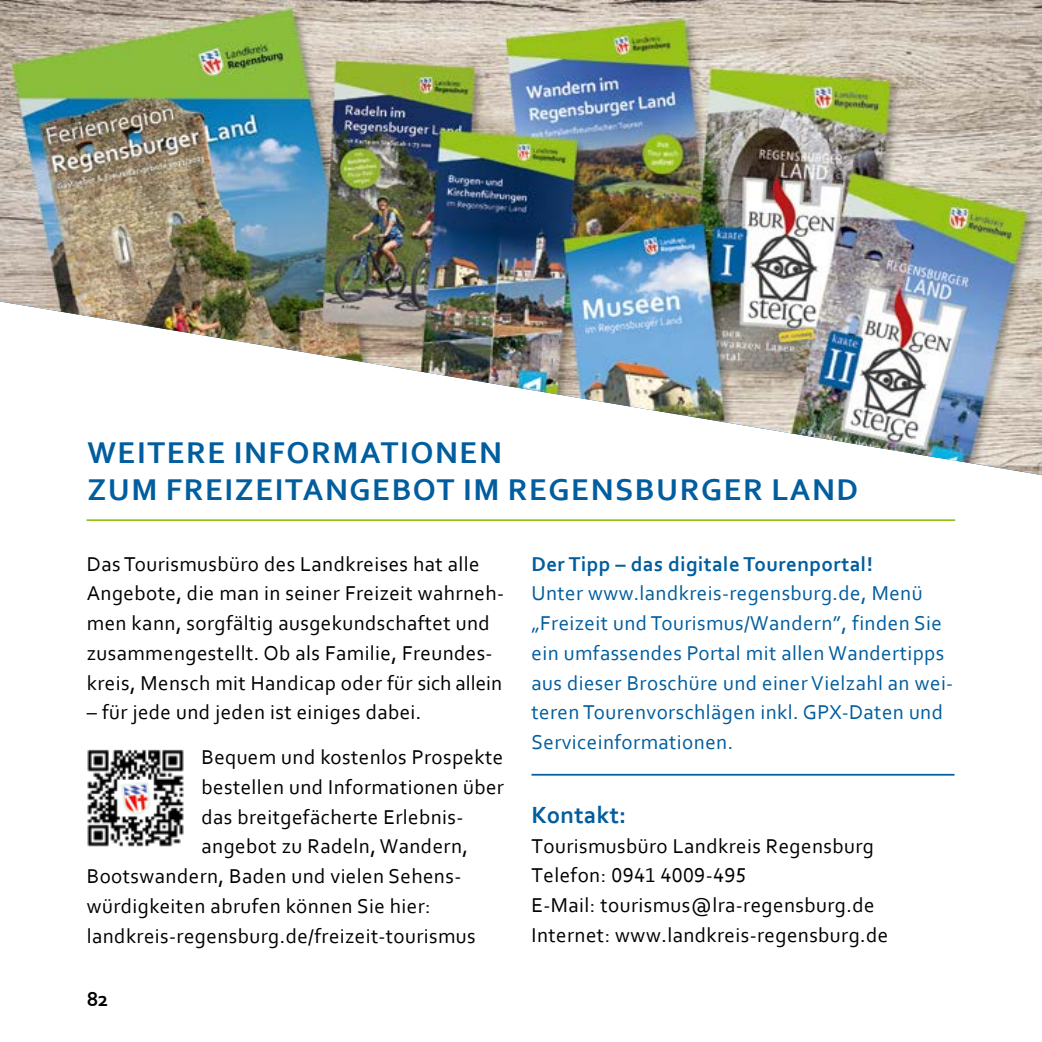
<style>
.page{position:relative;width:1042px;height:1042px;background:#fff}
.page>*{position:absolute;margin:0;border:0;box-sizing:border-box;transform-origin:0 0}
.t1{font:700 31.5px/37.8px "Corbel";letter-spacing:.05em;color:#005d9e}
.t2{font:700 24.5px "Corbel";letter-spacing:.01em;color:#005d9e}
.t3{font:21px/29.8px "Corbel";letter-spacing:.02em;color:#000}
.t4{font:21px/29.8px "Corbel";letter-spacing:.02em;color:#005d9e}
.t5{font:700 21px "Corbel";letter-spacing:.02em;color:#005d9e}
.t6{font:700 21px "Corbel";color:#000}
</style>
<div class="page">
<hr style="left:87px;top:519px;width:868px;height:2px;background:#94c11a">
<img style="left:87px;top:749px;width:97px;height:97px">
<hr style="left:531px;top:774px;width:423px;height:1px;background:#005d9e">
<img style="left:0;top:0;width:1042px;height:475px">
<h1 class="t1" style="left:87px;top:432px;width:772px">WEITERE INFORMATIONEN<br>ZUM FREIZEITANGEBOT IM REGENSBURGER LAND</h1>
<p class="t3" style="left:87px;top:548px;width:419px">Das Tourismusbüro des Landkreises hat alle Angebote, die man in seiner Freizeit wahrneh&shy;men kann, sorgfältig ausgekundschaftet und zusammengestellt. Ob als Familie, Freundes&shy;kreis, Mensch mit Handicap oder für sich allein</p>
<p class="t3" style="left:201px;top:689px;width:303px;line-height:44.6px;text-indent:-115px">– für jede und jeden ist einiges dabei.<br>Bequem und kostenlos Prospekte</p>
<p class="t3" style="left:201px;top:771px;width:304px">bestellen und Informationen über</p>
<p class="t3" style="left:201px;top:801px;width:263px">das breitgefächerte Erlebnis-</p>
<p class="t3" style="left:201px;top:831px;width:268px">angebot zu Radeln, Wandern,</p>
<p class="t3" style="left:87px;top:860px;width:376px">Bootswandern, Baden und vielen Sehens-</p>
<p class="t3" style="left:87px;top:890px;width:345px">würdigkeiten abrufen können Sie hier:</p>
<p class="t3" style="left:87px;top:920px;width:390px">landkreis-regensburg.de/freizeit-tourismus</p>
<p class="t6" style="left:87px;top:986px;width:23px">82</p>
<p class="t5" style="left:531px;top:550px;width:343px">Der Tipp – das digitale Tourenportal!</p>
<p class="t4" style="left:531px;top:578px;width:423px">Unter www.landkreis-regensburg.de, Menü „Freizeit und Tourismus/Wandern”, finden Sie ein umfassendes Portal mit allen Wandertipps aus dieser Broschüre und einer Vielzahl an wei&shy;teren Tourenvorschlägen inkl. GPX-Daten und Serviceinformationen.</p>
<p class="t2" style="left:531px;top:799px;width:96px">Kontakt:</p>
<p class="t3" style="left:531px;top:830px;width:358px">Tourismusbüro Landkreis Regensburg Telefon: 0941 4009-495<br>E-Mail: tourismus@lra-regensburg.de Internet: www.landkreis-regensburg.de</p>
</div>
